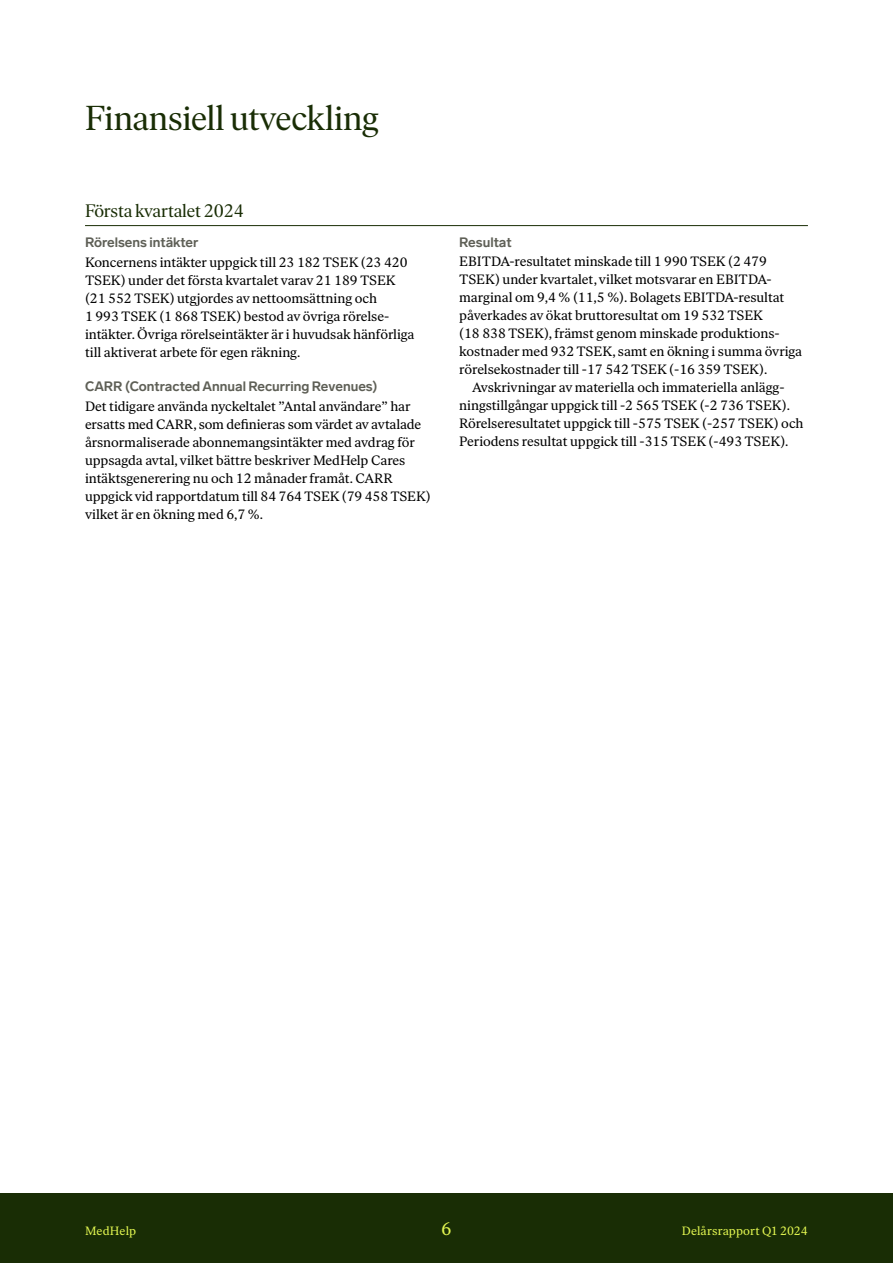
<style>
.page{position:relative;width:893px;height:1263px;background:#fff}
.page>*{position:absolute;margin:0;border:0;box-sizing:border-box;transform-origin:0 0}
.t1{font:34.5px "Ivar Headline";letter-spacing:-.005em;color:#192d05}
.t2{font:18px "Ivar Headline";letter-spacing:-.005em;color:#192d05}
.t3{font:18px "Ivar Text";color:#e1f550}
.t4{font:13.5px/18px "Ivar Text";letter-spacing:-.005em;color:#000}
.t5{font:700 13.5px "Lab Grotesque";color:#5e5f56}
.t6{font:12px "Ivar Text";letter-spacing:.005em;color:#e1f550}
</style>
<div class="page">
<hr style="left:85px;top:225px;width:723px;height:1px;background:#192d05">
<div style="left:0;top:1193px;width:893px;height:70px;background:#192d05"></div>
<h1 class="t1" style="left:85px;top:99px;width:295px">Finansiell utveckling</h1>
<h2 class="t2" style="left:85px;top:200px;width:160px">Första kvartalet 2024</h2>
<p class="t5" style="left:85px;top:234px;width:115px">Rörelsens intäkter</p>
<p class="t4" style="left:85px;top:253px;width:331px">Koncernens intäkter uppgick till 23 182 TSEK (23 420<br>TSEK) under det första kvartalet varav 21 189 TSEK (21 552 TSEK) utgjordes av nettoomsättning och<br>1 993 TSEK (1 868 TSEK) bestod av övriga rörelse&shy;intäkter. Övriga rörelseintäkter är i huvudsak hänförliga till aktiverat arbete för egen räkning.</p>
<p class="t5" style="left:85px;top:378px;width:294px">CARR (Contracted Annual Recurring Revenues)</p>
<p class="t4" style="left:85px;top:397px;width:347px">Det tidigare använda nyckeltalet ”Antal användare” har ersatts med CARR, som definieras som värdet av avtalade årsnormaliserade abonnemangsintäkter med avdrag för uppsagda avtal, vilket bättre beskriver MedHelp Cares intäktsgenerering nu och 12 månader framåt. CARR uppgick vid rapportdatum till 84 764 TSEK (79 458 TSEK) vilket är en ökning med 6,7 %.</p>
<p class="t5" style="left:459px;top:234px;width:54px">Resultat</p>
<p class="t4" style="left:459px;top:253px;width:344px">EBITDA-resultatet minskade till 1 990 TSEK (2 479<br>TSEK) under kvartalet, vilket motsvarar en EBITDA&shy;marginal om 9,4 % (11,5 %). Bolagets EBITDA-resultat påverkades av ökat bruttoresultat om 19 532 TSEK<br>(18 838 TSEK), främst genom minskade produktions&shy;kostnader med 932 TSEK, samt en ökning i summa övriga rörelsekostnader till -17 542 TSEK (-16 359 TSEK).</p>
<p class="t4" style="left:459px;top:379px;width:346px;text-indent:13px">Avskrivningar av materiella och immateriella anlägg&shy;ningstillgångar uppgick till -2 565 TSEK (-2 736 TSEK).<br>Rörelseresultatet uppgick till -575 TSEK (-257 TSEK) och Periodens resultat uppgick till -315 TSEK (-493 TSEK).</p>
<p class="t6" style="left:85px;top:1224px;width:53px">MedHelp</p>
<h2 class="t3" style="left:441px;top:1218px;width:12px">6</h2>
<p class="t6" style="left:682px;top:1224px;width:128px">Delårsrapport Q1 2024</p>
</div>
